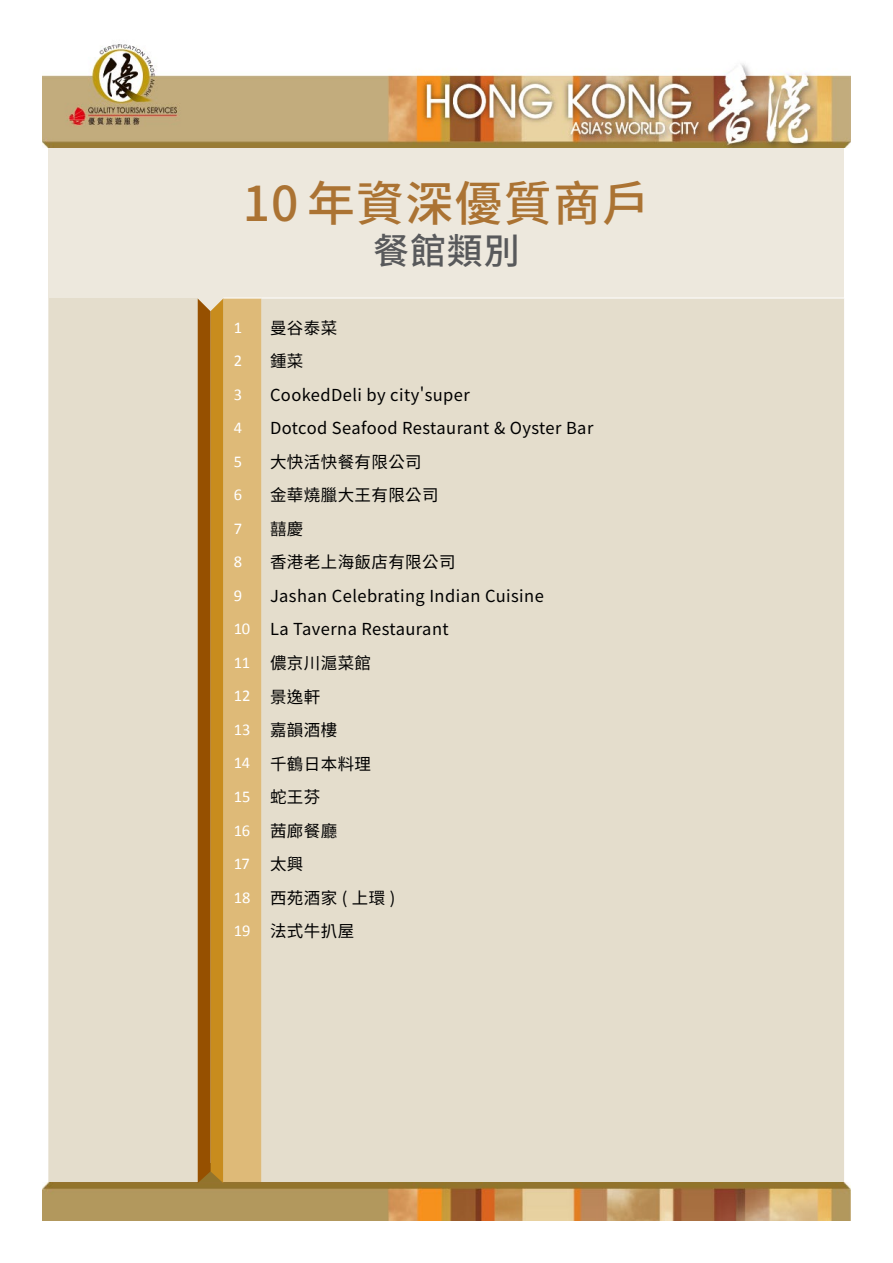
<style>
.page{position:relative;width:893px;height:1263px;background:#fff}
.page>*{position:absolute;margin:0;border:0;box-sizing:border-box;transform-origin:0 0}
.t1{font:500 48px "Noto Sans Hant";letter-spacing:.025em;color:#ab7333}
.t2{font:500 36px "Noto Sans Hant";color:#58595b}
.t3{font:16.5px/33.5px "Noto Sans Hant";letter-spacing:.025em;color:#000}
.t4{font:16.5px "Calibri";color:#fff}
.s1{font-family:"Calibri";color:#fff}
.s2{font-family:"Noto Sans Hant";color:#000}
</style>
<div class="page">
<div style="left:49px;top:138px;width:795px;height:1059px;background:#ede8dd"></div>
<img style="left:43px;top:44px;width:807px;height:104px">
<div style="left:49px;top:298px;width:149px;height:888px;background:#e4ddcc"></div>
<div style="left:261px;top:299px;width:583px;height:884px;background:#e4ddcc"></div>
<hr style="left:261px;top:298px;width:583px;height:1px;background:#fff">
<img style="left:43px;top:1183px;width:807px;height:37px">
<svg style="left:198px;top:298px;width:63px;height:907px;background:#c8984a"></svg>
<h1 class="t1" style="left:243px;top:176px;width:409px">10年資深優質商戶</h1>
<h2 class="t2" style="left:373px;top:231px;width:148px">餐館類別</h2>
<p class="t4" style="left:234px;top:317px;width:10px">1</p>
<p class="t3" style="left:270px;top:311px;width:69px">曼谷泰菜</p>
<p class="t4" style="left:234px;top:350px;width:10px">2</p>
<p class="t3" style="left:270px;top:345px;width:35px">鍾菜</p>
<p class="t4" style="left:234px;top:384px;width:10px">3</p>
<p class="t3" style="left:270px;top:378px;width:201px">CookedDeli by city'super</p>
<p class="t4" style="left:234px;top:417px;width:10px">4</p>
<p class="t3" style="left:270px;top:412px;width:325px">Dotcod Seafood Restaurant &amp; Oyster Bar</p>
<p class="t4" style="left:234px;top:451px;width:10px">5</p>
<p class="t3" style="left:270px;top:445px;width:153px">大快活快餐有限公司</p>
<p class="t4" style="left:234px;top:484px;width:10px">6</p>
<p class="t3" style="left:270px;top:479px;width:170px">金華燒臘大王有限公司</p>
<p class="t4" style="left:234px;top:518px;width:10px">7</p>
<p class="t3" style="left:270px;top:512px;width:35px">囍慶</p>
<p class="t4" style="left:234px;top:551px;width:10px">8</p>
<p class="t3" style="left:270px;top:546px;width:187px">香港老上海飯店有限公司</p>
<p class="t4" style="left:234px;top:585px;width:10px">9</p>
<p class="t3" style="left:234px;top:579px;width:312px;text-indent:36px">Jashan Celebrating Indian Cuisine<br><span class="s1">10</span> La Taverna Restaurant<br><span class="s1">11</span> 儂京川滬菜館<br><span class="s1">12</span> 景逸軒<br><span class="s1">13</span> 嘉韻酒樓<br><span class="s1">14</span> 千鶴日本料理<br><span class="s1">15</span> 蛇王芬<br><span class="s1">16</span> 茜廊餐廳</p>
<p class="t4" style="left:234px;top:853px;width:71px">17 <span class="s2">太興</span></p>
<p class="t3" style="left:234px;top:881px;width:163px"><span class="s1">18</span> 西苑酒家 ( 上環 )<br><span class="s1">19</span> 法式牛扒屋</p>
</div>
